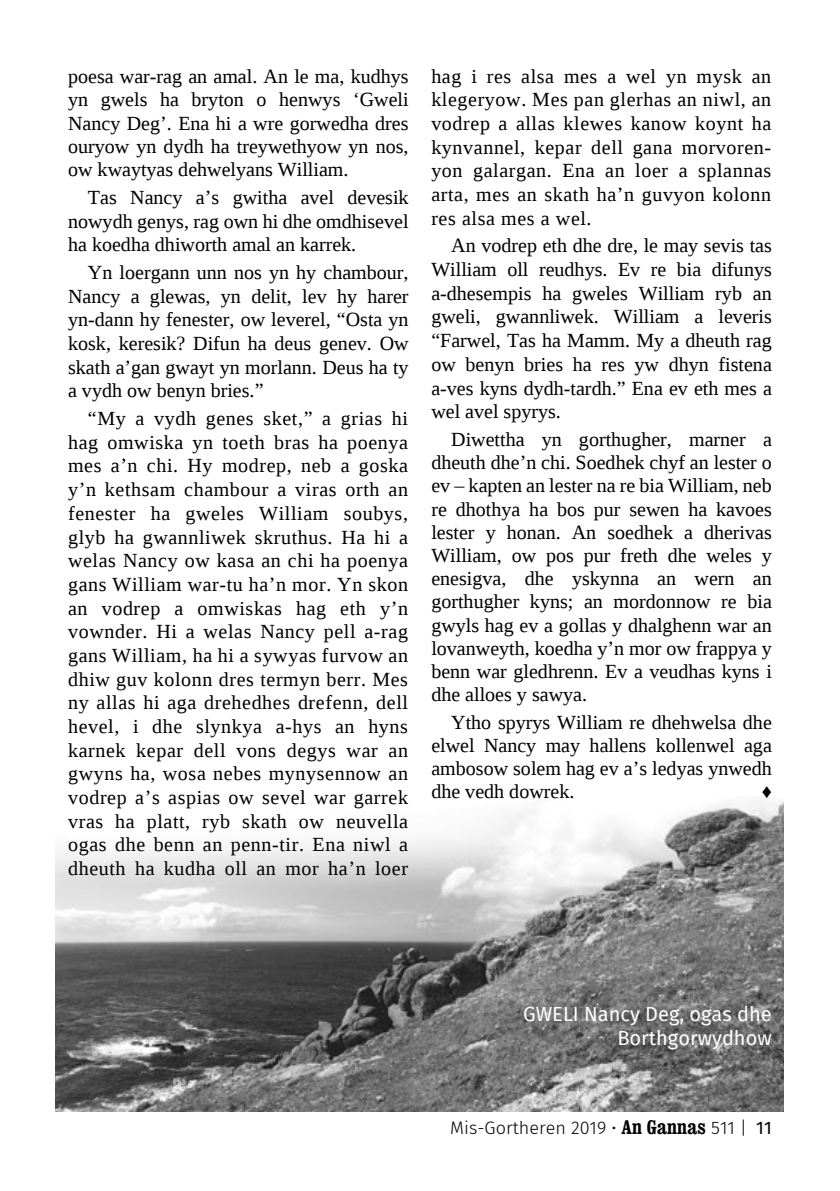
<style>
.page{position:relative;width:840px;height:1191px;background:#fff}
.page>*{position:absolute;margin:0;border:0;box-sizing:border-box;transform-origin:0 0}
.t1{font:20px/23.6px "Liberation Serif";color:#000;text-align:justify}
.t2{font:20px/24px "Fira Sans";color:#fff;text-align:right}
.t3{font:300 18px "Fira Sans";color:#000}
.s1{font-family:"Clarendon";font-weight:700;font-stretch:condensed;font-size:20px}
.s2{font-weight:400}
</style>
<div class="page">
<img style="left:56px;top:801px;width:727px;height:310px">
<p class="t1" style="left:68px;top:66px;width:342px">poesa war-rag an amal. An le ma, kudhys yn gwels ha bryton o henwys ‘Gweli Nancy Deg’. Ena hi a wre gorwedha dres ouryow yn dydh ha treywethyow yn nos, ow kwaytyas dehwelyans William.</p>
<p class="t1" style="left:68px;top:187px;width:342px;text-indent:20px">Tas Nancy a’s gwitha avel devesik nowydh genys, rag own hi dhe omdhisevel ha koedha dhiworth amal an karrek.</p>
<p class="t1" style="left:68px;top:262px;width:342px;text-indent:20px">Yn loergann unn nos yn hy chambour, Nancy a glewas, yn delit, lev hy harer yn-dann hy fenester, ow leverel, “Osta yn kosk, keresik? Difun ha deus genev. Ow skath a’gan gwayt yn morlann. Deus ha ty a vydh ow benyn bries.”</p>
<p class="t1" style="left:68px;top:408px;width:341px;text-indent:20px">“My a vydh genes sket,” a grias hi hag omwiska yn toeth bras ha poenya mes a’n chi. Hy modrep, neb a goska y’n kethsam chambour a viras orth an fenester ha gweles William soubys, glyb ha gwannliwek skruthus. Ha hi a welas Nancy ow kasa an chi ha poenya gans William war-tu ha’n mor. Yn skon an vodrep a omwiskas hag eth y’n vownder. Hi a welas Nancy pell a-rag gans William, ha hi a sywyas furvow an dhiw guv kolonn dres termyn berr. Mes ny allas hi aga drehedhes drefenn, dell hevel, i dhe slynkya a-hys an hyns karnek kepar dell vons degys war an gwyns ha, wosa nebes mynysennow an vodrep a’s aspias ow sevel war garrek vras ha platt, ryb skath ow neuvella ogas dhe benn an penn-tir. Ena niwl a dheuth ha kudha oll an mor ha’n loer</p>
<p class="t1" style="left:431px;top:66px;width:341px">hag i res alsa mes a wel yn mysk an klegeryow. Mes pan glerhas an niwl, an vodrep a allas klewes kanow koynt ha kynvannel, kepar dell gana morvoren&shy;yon galargan. Ena an loer a splannas arta, mes an skath ha’n guvyon kolonn res alsa mes a wel.</p>
<p class="t1" style="left:431px;top:236px;width:342px;text-indent:20px">An vodrep eth dhe dre, le may sevis tas William oll reudhys. Ev re bia difunys a-dhesempis ha gweles William ryb an gweli, gwannliwek. William a leveris “Farwel, Tas ha Mamm. My a dheuth rag ow benyn bries ha res yw dhyn fistena a-ves kyns dydh-tardh.” Ena ev eth mes a wel avel spyrys.</p>
<p class="t1" style="left:431px;top:429px;width:342px;text-indent:20px">Diwettha yn gorthugher, marner a dheuth dhe’n chi. Soedhek chyf an lester o ev – kapten an lester na re bia William, neb re dhothya ha bos pur sewen ha kavoes lester y honan. An soedhek a dherivas William, ow pos pur freth dhe weles y enesigva, dhe yskynna an wern an gorthugher kyns; an mordonnow re bia gwyls hag ev a gollas y dhalghenn war an lovanweyth, koedha y’n mor ow frappya y benn war gledhrenn. Ev a veudhas kyns i dhe alloes y sawya.</p>
<p class="t1" style="left:431px;top:712px;width:342px;text-indent:20px">Ytho spyrys William re dhehwelsa dhe elwel Nancy may hallens kollenwel aga ambosow solem hag ev a’s ledyas ynwedh dhe vedh dowrek.</p>
<p class="t1" style="left:761px;top:781px;width:12px">♦</p>
<p class="t2" style="left:522px;top:1002px;width:250px">GWELI Nancy Deg, ogas dhe<br>Borthgorwydhow</p>
<p class="t3" style="left:450px;top:1117px;width:323px">Mis-Gortheren 2019 • <span class="s1">An Gannas</span> 511 | <span class="s2">11</span></p>
</div>
